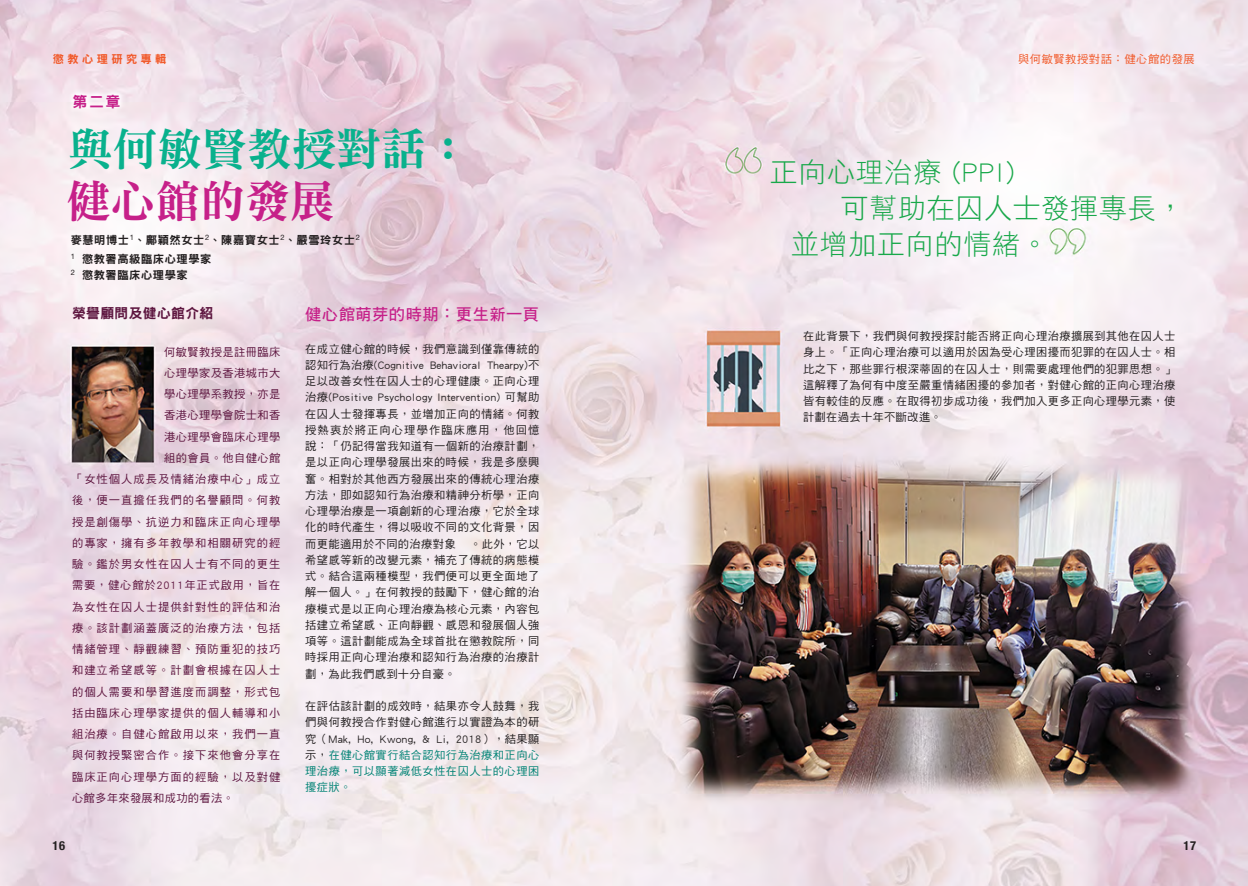
<style>
.page{position:relative;width:1248px;height:886px;background:#fff}
.page>*{position:absolute;margin:0;border:0;box-sizing:border-box;transform-origin:0 0}
.t1{font:44.75px "DF Ming Std W9";color:#09b18d}
.t2{font:44.75px "DF Ming Std W9";color:#c62089}
.t3{font:27.88px "DF Hei Std W3";letter-spacing:.03em;color:#18a84a}
.t4{font:16.25px "DF Hei Std W7";letter-spacing:.03em;color:#c62089}
.t5{font:15px "DF Hei Std W9";color:#c62089}
.t6{font:13.75px "DF Hei Std W9";letter-spacing:.03em;color:#5d153f}
.t7{font:700 condensed 12.5px "Helvetica Neue LT Pro";color:#231f20}
.t8{font:11.25px/16.2px "DF Hei Std W5";letter-spacing:.04em;color:#231f20;text-align:justify}
.t9{font:11.25px "DF Hei Std W5";letter-spacing:.095em;color:#5d153f}
.t10{font:11.25px "DF Hei Std W5";letter-spacing:.035em;color:#5d153f}
.t11{font:11.25px/18.8px "DF Hei Std W9";letter-spacing:.05em;color:#231f20}
.t12{font:11.25px "DF Hei Std W5";letter-spacing:.07em;color:#5d153f}
.t13{font:11.25px "DF Hei Std W5";letter-spacing:.05em;color:#f15929}
.t14{font:11.25px "DF Hei Std W5";letter-spacing:.03em;color:#5d153f}
.t15{font:11.25px "DF Hei Std W9";letter-spacing:.3em;color:#f15929}
.s1{color:#008274}
</style>
<div class="page">
<img style="left:0;top:0;width:1247px;height:886px">
<p class="t15" style="left:53px;top:53px;width:115px">懲教心理研究專輯</p>
<p class="t13" style="left:1017px;top:53px;width:178px">與何敏賢教授對話：健心館的發展</p>
<h3 class="t5" style="left:72px;top:93px;width:49px">第二章</h3>
<h1 class="t1" style="left:68px;top:125px;width:404px">與何敏賢教授對話：</h1>
<h1 class="t2" style="left:66px;top:177px;width:270px">健心館的發展</h1>
<p class="t11" style="left:71px;top:230px;width:291px">麥慧明博士<sup>1</sup>、鄺穎然女士<sup>2</sup>、陳嘉寶女士<sup>2</sup>、嚴雪玲女士<sup>2<br>1</sup> 懲教署高級臨床心理學家</p>
<p class="t11" style="left:71px;top:265px;width:119px"><sup>2</sup> 懲教署臨床心理學家</p>
<p class="t6" style="left:72px;top:306px;width:143px">榮譽顧問及健心館介紹</p>
<p class="t10" style="left:164px;top:345px;width:117px">何敏賢教授是註冊臨床</p>
<p class="t10" style="left:164px;top:367px;width:117px">心理學家及香港城市大</p>
<p class="t10" style="left:164px;top:388px;width:117px">學心理學系教授，亦是</p>
<p class="t10" style="left:164px;top:409px;width:117px">香港心理學會院士和香</p>
<p class="t10" style="left:164px;top:430px;width:117px">港心理學會臨床心理學</p>
<p class="t10" style="left:164px;top:452px;width:117px">組的會員。他自健心館</p>
<p class="t9" style="left:72px;top:473px;width:210px">「女性個人成長及情緒治療中心」成立</p>
<p class="t9" style="left:72px;top:494px;width:210px">後，便一直擔任我們的名譽顧問。何教</p>
<p class="t9" style="left:72px;top:515px;width:210px">授是創傷學、抗逆力和臨床正向心理學</p>
<p class="t9" style="left:72px;top:537px;width:210px">的專家，擁有多年教學和相關研究的經</p>
<p class="t9" style="left:72px;top:558px;width:210px">驗。鑑於男女性在囚人士有不同的更生</p>
<p class="t12" style="left:72px;top:579px;width:210px">需要，健心館於2011年正式啟用，旨在</p>
<p class="t9" style="left:72px;top:600px;width:210px">為女性在囚人士提供針對性的評估和治</p>
<p class="t9" style="left:72px;top:622px;width:210px">療。該計劃涵蓋廣泛的治療方法，包括</p>
<p class="t9" style="left:72px;top:643px;width:210px">情緒管理、靜觀練習、預防重犯的技巧</p>
<p class="t9" style="left:72px;top:664px;width:210px">和建立希望感等。計劃會根據在囚人士</p>
<p class="t9" style="left:72px;top:685px;width:210px">的個人需要和學習進度而調整，形式包</p>
<p class="t9" style="left:72px;top:707px;width:210px">括由臨床心理學家提供的個人輔導和小</p>
<p class="t9" style="left:72px;top:728px;width:210px">組治療。自健心館啟用以來，我們一直</p>
<p class="t9" style="left:72px;top:749px;width:210px">與何教授緊密合作。接下來他會分享在</p>
<p class="t9" style="left:72px;top:770px;width:210px">臨床正向心理學方面的經驗，以及對健</p>
<p class="t14" style="left:72px;top:792px;width:163px">心館多年來發展和成功的看法。</p>
<p class="t7" style="left:53px;top:838px;width:14px">16</p>
<h3 class="t4" style="left:305px;top:306px;width:235px">健心館萌芽的時期：更生新一頁</h3>
<p class="t8" style="left:305px;top:340px;width:236px">在成立健心館的時候，我們意識到僅靠傳統的認知行為治療(Cognitive Behavioral Thearpy)不足以改善女性在囚人士的心理健康。正向心理治療(Positive Psychology Intervention) 可幫助在囚人士發揮專長，並增加正向的情緒。何教授熱衷於將正向心理學作臨床應用，他回憶說：「仍記得當我知道有一個新的治療計劃，是以正向心理學發展出來的時候，我是多麼興奮。相對於其他西方發展出來的傳統心理治療方法，即如認知行為治療和精神分析學，正向心理學治療是一項創新的心理治療，它於全球化的時代產生，得以吸收不同的文化背景，因而更能適用於不同的治療對象</p>
<p class="t8" style="left:305px;top:535px;width:236px;text-indent:165px">。此外，它以希望感等新的改變元素，補充了傳統的病態模式。結合這兩種模型，我們便可以更全面地了解一個人。」在何教授的鼓勵下，健心館的治療模式是以正向心理治療為核心元素，內容包括建立希望感、正向靜觀、感恩和發展個人強項等。這計劃能成為全球首批在懲教院所，同時採用正向心理治療和認知行為治療的治療計劃，為此我們感到十分自豪。</p>
<p class="t8" style="left:305px;top:698px;width:236px">在評估該計劃的成效時，結果亦令人鼓舞，我們與何教授合作對健心館進行以實證為本的研究（Mak, Ho, Kwong, &amp; Li, 2018），結果顯示，<span class="s1">在健心館實行結合認知行為治療和正向心理治療，可以顯著減低女性在囚人士的心理困擾症狀。</span></p>
<h2 class="t3" style="left:769px;top:157px;width:246px">正向心理治療 (PPI)</h2>
<h2 class="t3" style="left:840px;top:193px;width:345px">可幫助在囚人士發揮專長，</h2>
<h2 class="t3" style="left:791px;top:229px;width:259px">並增加正向的情緒。</h2>
<p class="t8" style="left:803px;top:328px;width:374px">在此背景下，我們與何教授探討能否將正向心理治療擴展到其他在囚人士身上。「正向心理治療可以適用於因為受心理困擾而犯罪的在囚人士。相比之下，那些罪行根深蒂固的在囚人士，則需要處理他們的犯罪思想。」這解釋了為何有中度至嚴重情緒困擾的參加者，對健心館的正向心理治療皆有較佳的反應。在取得初步成功後，我們加入更多正向心理學元素，使計劃在過去十年不斷改進。</p>
<p class="t7" style="left:1183px;top:838px;width:14px">17</p>
</div>
